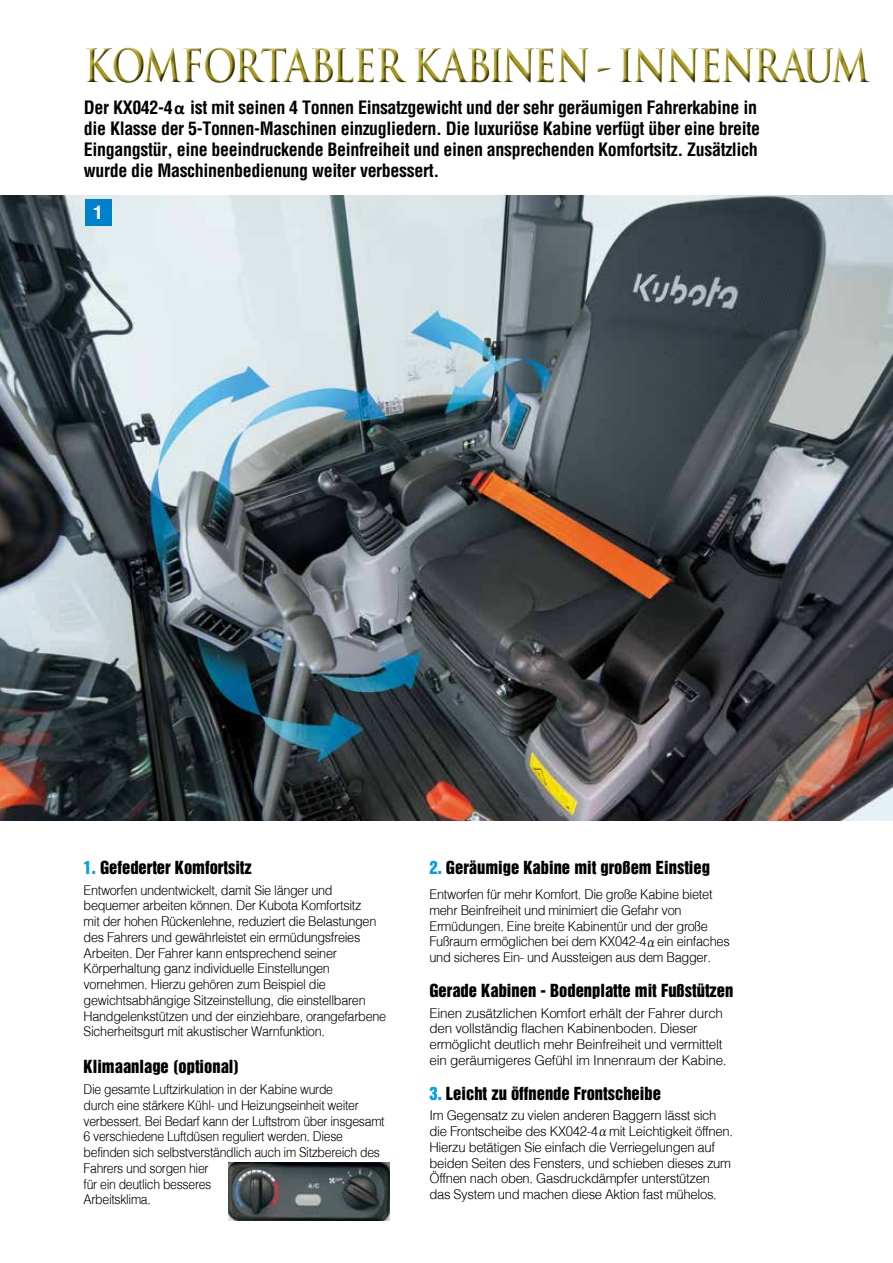
<style>
.page{position:relative;width:893px;height:1263px;background:#fff}
.page>*{position:absolute;margin:0;border:0;box-sizing:border-box;transform-origin:0 0}
.t1{font:700 45px "Trajan Pro";letter-spacing:-.045em;color:#ab9d1c;scale:.82 1}
.t2{font:700 18.9px "Helvetica";color:#fff}
.t3{font:700 condensed 18px/21px "Helvetica";letter-spacing:-.02em;color:#000}
.t4{font:16.5px "Helvetica Inserat";color:#000}
.t5{font:300 13.5px/15.8px "Helv";letter-spacing:-.025em;color:#000}
.t6{font:300 13.5px/15.8px "Helv";letter-spacing:-.025em;color:#000;scale:.94 1}
.t7{font:300 13.5px/15.8px "Helv";letter-spacing:-.025em;color:#000;scale:.91 1}
.t8{font:300 13.5px/15.8px "Helv";letter-spacing:-.025em;color:#000;scale:.95 1}
.s1{font-family:"Calibri";font-stretch:normal}
.s2{color:#00a0e9}
.s3{font-family:"Koz Min Pro";font-weight:400}
</style>
<div class="page">
<img style="left:0;top:196px;width:893px;height:625px">
<div style="left:83px;top:45px;width:791px;height:42px;background:#000;opacity:.75"></div>
<div style="left:85px;top:199px;width:27px;height:27px;background:#0081cc"></div>
<img style="left:229px;top:1162px;width:160px;height:58px">
<h1 class="t1" style="left:84px;top:38px;width:959px">KOMFORTABLER KABINEN - INNENRAUM</h1>
<p class="t3" style="left:84px;top:96px;width:677px">Der KX042-4 <span class="s1">α</span> ist mit seinen 4 Tonnen Einsatzgewicht und der sehr geräumigen Fahrerkabine in die Klasse der 5-Tonnen-Maschinen einzugliedern. Die luxuriöse Kabine verfügt über eine breite Eingangstür, eine beeindruckende Beinfreiheit und einen ansprechenden Komfortsitz. Zusätzlich wurde die Maschinenbedienung weiter verbessert.</p>
<h2 class="t2" style="left:93px;top:201px;width:12px">1</h2>
<p class="t4" style="left:84px;top:857px;width:170px"><span class="s2">1.</span> Gefederter Komfortsitz</p>
<p class="t6" style="left:84px;top:881px;width:323px">Entworfen undentwickelt, damit Sie länger und bequemer arbeiten können. Der Kubota Komfortsitz<br>mit der hohen Rückenlehne, reduziert die Belastungen des Fahrers und gewährleistet ein ermüdungsfreies Arbeiten. Der Fahrer kann entsprechend seiner Körperhaltung ganz individuelle Einstellungen vornehmen. Hierzu gehören zum Beispiel die gewichtsabhängige Sitzeinstellung, die einstellbaren Handgelenkstützen und der einziehbare, orangefarbene Sicherheitsgurt mit akustischer Warnfunktion.</p>
<p class="t4" style="left:84px;top:1057px;width:157px">Klimaanlage (optional)</p>
<p class="t7" style="left:84px;top:1081px;width:332px">Die gesamte Luftzirkulation in der Kabine wurde<br>durch eine stärkere Kühl- und Heizungseinheit weiter verbessert. Bei Bedarf kann der Luftstrom über insgesamt 6 verschiedene Luftdüsen reguliert werden. Diese befinden sich selbstverständlich auch im Sitzbereich des Fahrers und sorgen hier<br>für ein deutlich besseres<br>Arbeitsklima.</p>
<p class="t4" style="left:429px;top:857px;width:282px"><span class="s2">2.</span> Geräumige Kabine mit großem Einstieg</p>
<p class="t8" style="left:429px;top:886px;width:318px">Entworfen für mehr Komfort. Die große Kabine bietet mehr Beinfreiheit und minimiert die Gefahr von Ermüdungen. Eine breite Kabinentür und der große Fußraum ermöglichen bei dem KX042-4<span class="s3">α</span>ein einfaches und sicheres Ein- und Aussteigen aus dem Bagger.</p>
<p class="t4" style="left:429px;top:980px;width:305px">Gerade Kabinen - Bodenplatte mit Fußstützen</p>
<p class="t5" style="left:429px;top:1004px;width:299px">Einen zusätzlichen Komfort erhält der Fahrer durch den vollständig flachen Kabinenboden. Dieser ermöglicht deutlich mehr Beinfreiheit und vermittelt ein geräumigeres Gefühl im Innenraum der Kabine.</p>
<p class="t4" style="left:429px;top:1083px;width:233px"><span class="s2">3.</span> Leicht zu öffnende Frontscheibe</p>
<p class="t5" style="left:429px;top:1107px;width:305px">Im Gegensatz zu vielen anderen Baggern lässt sich die Frontscheibe des KX042-4<span class="s3">α</span>mit Leichtigkeit öffnen.<br>Hierzu betätigen Sie einfach die Verriegelungen auf beiden Seiten des Fensters, und schieben dieses zum Öffnen nach oben. Gasdruckdämpfer unterstützen das System und machen diese Aktion fast mühelos.</p>
</div>
